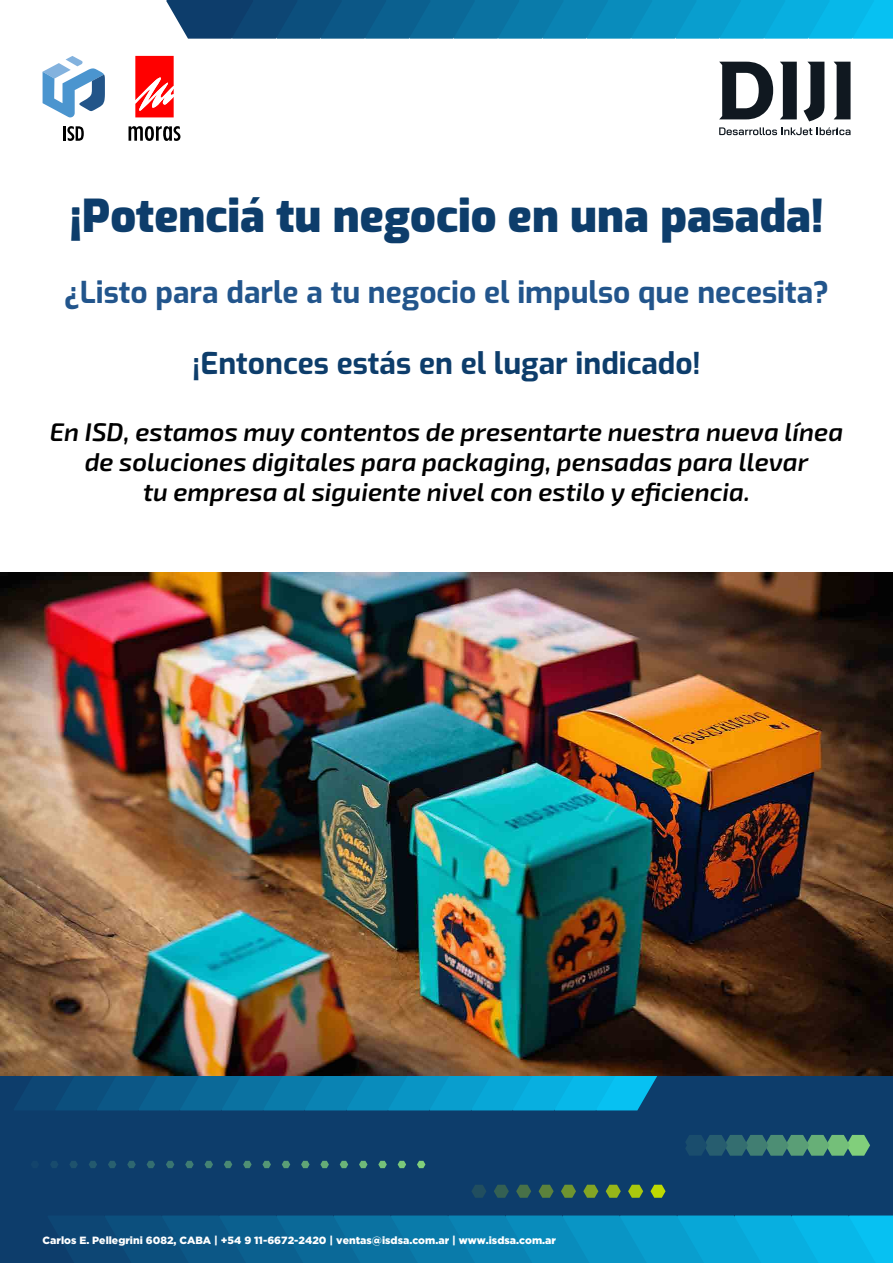
<style>
.page{position:relative;width:893px;height:1263px;background:#fff}
.page>*{position:absolute;margin:0;border:0;box-sizing:border-box;transform-origin:0 0}
.t1{font:900 45px "Exo";color:#0d3d6b}
.t2{font:700 30px "Exo";color:#22558c}
.t3{font:700 30px "Exo";color:#0d3d6b}
.t4{font:italic 600 25.5px/30px "Exo 2";color:#000;text-align:center}
.t5{font:900 10.5px "Gotham";color:#fff}
</style>
<div class="page">
<div style="left:0;top:1067px;width:893px;height:150px;background:#0d3d6b"></div>
<svg style="left:50px;top:1161px;width:8px;height:7px"></svg>
<svg style="left:69px;top:1161px;width:9px;height:7px"></svg>
<svg style="left:89px;top:1161px;width:8px;height:7px"></svg>
<svg style="left:108px;top:1161px;width:8px;height:7px"></svg>
<svg style="left:127px;top:1161px;width:9px;height:7px"></svg>
<svg style="left:147px;top:1161px;width:8px;height:7px"></svg>
<svg style="left:166px;top:1161px;width:8px;height:7px"></svg>
<svg style="left:185px;top:1161px;width:9px;height:7px"></svg>
<svg style="left:205px;top:1161px;width:8px;height:7px"></svg>
<svg style="left:224px;top:1161px;width:8px;height:7px"></svg>
<svg style="left:243px;top:1161px;width:9px;height:7px"></svg>
<svg style="left:262px;top:1161px;width:9px;height:7px"></svg>
<svg style="left:282px;top:1161px;width:8px;height:7px"></svg>
<svg style="left:301px;top:1161px;width:9px;height:7px"></svg>
<svg style="left:320px;top:1161px;width:9px;height:7px"></svg>
<svg style="left:340px;top:1161px;width:8px;height:7px"></svg>
<svg style="left:359px;top:1161px;width:8px;height:7px"></svg>
<svg style="left:378px;top:1161px;width:9px;height:7px"></svg>
<svg style="left:398px;top:1161px;width:8px;height:7px"></svg>
<svg style="left:417px;top:1161px;width:8px;height:7px"></svg>
<svg style="left:472px;top:1185px;width:14px;height:13px"></svg>
<svg style="left:494px;top:1185px;width:15px;height:13px"></svg>
<svg style="left:516px;top:1185px;width:15px;height:13px"></svg>
<svg style="left:539px;top:1185px;width:15px;height:13px"></svg>
<svg style="left:561px;top:1185px;width:15px;height:13px"></svg>
<svg style="left:583px;top:1185px;width:15px;height:13px"></svg>
<svg style="left:606px;top:1185px;width:15px;height:13px"></svg>
<svg style="left:628px;top:1185px;width:15px;height:13px"></svg>
<svg style="left:650px;top:1185px;width:16px;height:13px"></svg>
<svg style="left:686px;top:1135px;width:184px;height:21px"></svg>
<svg style="left:0;top:1075px;width:658px;height:35px;background:#0c7dab"></svg>
<img style="left:0;top:573px;width:893px;height:502px">
<svg style="left:0;top:1215px;width:893px;height:48px;background:#0a7cab"></svg>
<svg style="left:166px;top:0;width:727px;height:39px;background:#107ead"></svg>
<svg style="left:64px;top:126px;width:20px;height:15px"></svg>
<svg style="left:135px;top:56px;width:39px;height:61px"></svg>
<svg style="left:129px;top:126px;width:51px;height:15px"></svg>
<svg style="left:43px;top:56px;width:62px;height:61px"></svg>
<svg style="left:719px;top:62px;width:54px;height:57px"></svg>
<svg style="left:834px;top:62px;width:16px;height:57px"></svg>
<svg style="left:804px;top:62px;width:20px;height:59px"></svg>
<svg style="left:780px;top:62px;width:17px;height:57px"></svg>
<svg style="left:719px;top:127px;width:131px;height:8px"></svg>
<h1 class="t1" style="left:69px;top:183px;width:756px">¡Potenciá tu negocio en una pasada!</h1>
<p class="t2" style="left:64px;top:270px;width:767px">¿Listo para darle a tu negocio el impulso que necesita?</p>
<p class="t3" style="left:192px;top:341px;width:510px">¡Entonces estás en el lugar indicado!</p>
<p class="t4" style="left:50px;top:416px;width:795px">En ISD, estamos muy contentos de presentarte nuestra nueva línea de soluciones digitales para packaging, pensadas para llevar<br>tu empresa al siguiente nivel con estilo y eficiencia.</p>
<p class="t5" style="left:43px;top:1234px;width:515px">Carlos E. Pellegrini 6082, CABA | +54 9 11-6672-2420 | ventas@isdsa.com.ar | www.isdsa.com.ar</p>
</div>
